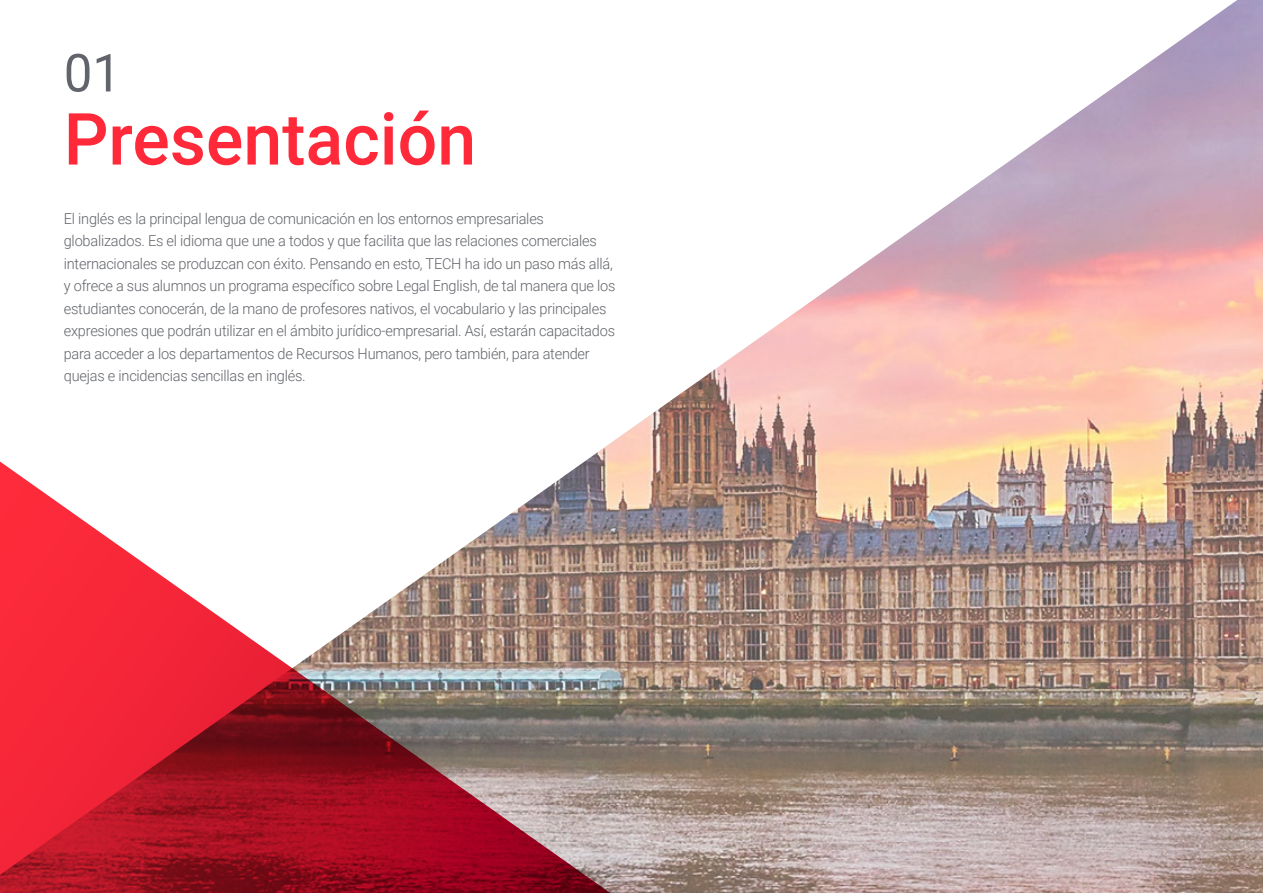
<style>
.page{position:relative;width:1263px;height:893px;background:#fff}
.page>*{position:absolute;margin:0;border:0;box-sizing:border-box;transform-origin:0 0}
.t1{font:500 72px "Roboto";color:#ff293a}
.t2{font:52.5px "Roboto";color:#61646a}
.t3{font:300 15px/22.5px "Roboto";letter-spacing:-.015em;color:#61646a}
</style>
<div class="page">
<img style="left:607px;top:0;width:656px;height:893px">
<svg style="left:0;top:446px;width:640px;height:447px"></svg>
<h2 class="t2" style="left:64px;top:36px;width:59px">01</h2>
<h1 class="t1" style="left:64px;top:89px;width:414px">Presentación</h1>
<p class="t3" style="left:64px;top:207px;width:553px">El inglés es la principal lengua de comunicación en los entornos empresariales globalizados. Es el idioma que une a todos y que facilita que las relaciones comerciales internacionales se produzcan con éxito. Pensando en esto, TECH ha ido un paso más allá, y ofrece a sus alumnos un programa específico sobre Legal English, de tal manera que los estudiantes conocerán, de la mano de profesores nativos, el vocabulario y las principales expresiones que podrán utilizar en el ámbito jurídico-empresarial. Así, estarán capacitados para acceder a los departamentos de Recursos Humanos, pero también, para atender quejas e incidencias sencillas en inglés.</p>
</div>
